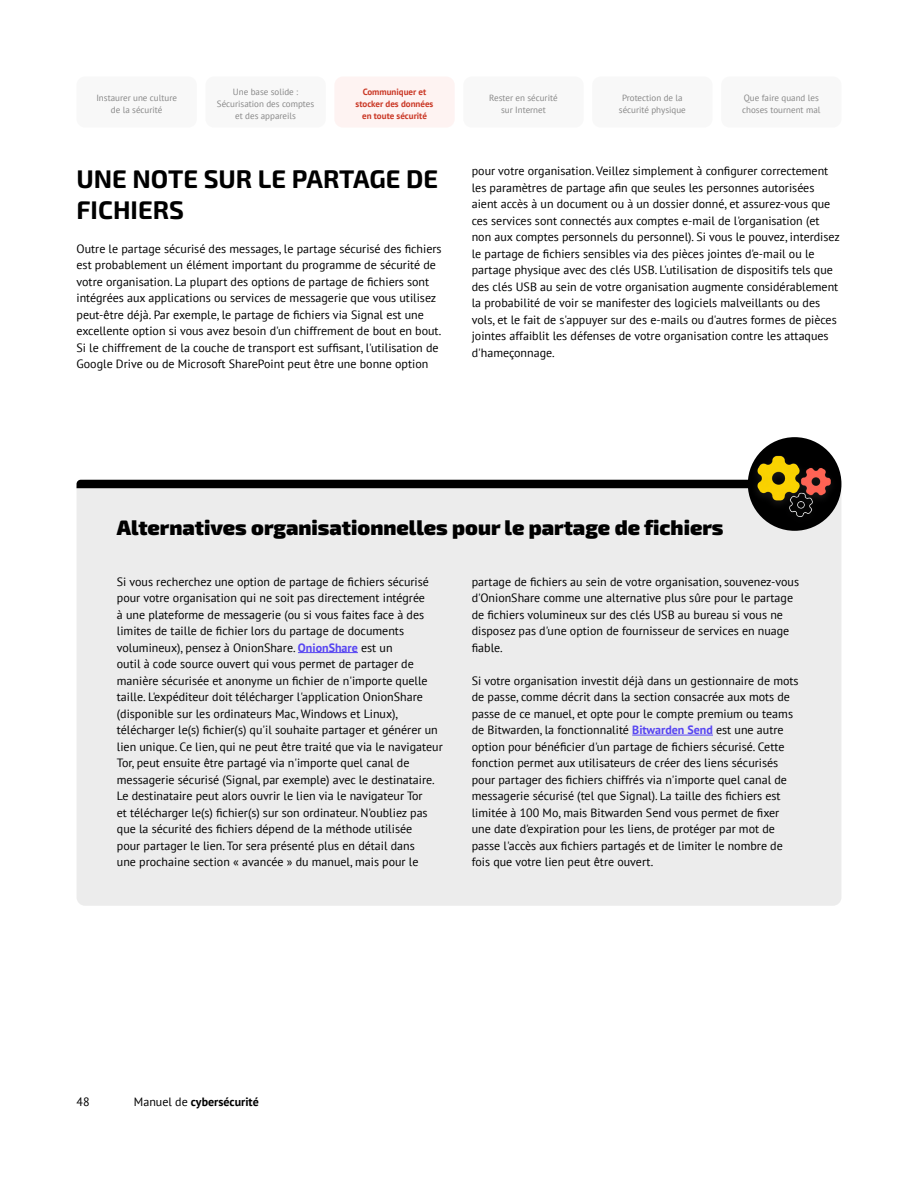
<style>
.page{position:relative;width:918px;height:1188px;background:#fff}
.page>*{position:absolute;margin:0;border:0;box-sizing:border-box;transform-origin:0 0}
.t1{font:700 25.5px/30.6px "Exo 2";color:#000}
.t2{font:900 21px "Exo 2";color:#000}
.t3{font:12px/16.5px "PT Sans";color:#000}
.t4{font:700 12px "PT Sans";color:#000}
.t5{font:9px/12px "PT Sans";color:#878787;text-align:center}
.t6{font:700 9px/12px "PT Sans";color:#ca3826;text-align:center}
.s1{font-weight:700;color:#5745f2}
.s2{font-weight:400}
</style>
<div class="page">
<div style="left:77px;top:480px;width:764px;height:426px;background:#ececec;border-radius:9px"></div>
<hr style="left:298px;top:652px;width:60px;height:1px;background:#5745f2">
<hr style="left:632px;top:735px;width:81px;height:1px;background:#5745f2">
<div style="left:77px;top:77px;width:120px;height:51px;background:#f8f8f8;border-radius:9px"></div>
<div style="left:205px;top:77px;width:121px;height:51px;background:#f8f8f8;border-radius:9px"></div>
<div style="left:334px;top:77px;width:121px;height:51px;background:#fef3f2;border-radius:9px"></div>
<div style="left:463px;top:77px;width:121px;height:51px;background:#f8f8f8;border-radius:9px"></div>
<div style="left:592px;top:77px;width:121px;height:51px;background:#f8f8f8;border-radius:9px"></div>
<div style="left:721px;top:77px;width:120px;height:51px;background:#f8f8f8;border-radius:9px"></div>
<div style="left:77px;top:480px;width:671px;height:8px;background:#000"></div>
<div style="left:748px;top:437px;width:93px;height:94px;background:#000;border-radius:50%"></div>
<img style="left:748px;top:449px;width:93px;height:82px">
<p class="t5" style="left:96px;top:91px;width:82px">Instaurer une culture de la sécurité</p>
<p class="t5" style="left:217px;top:85px;width:99px">Une base solide :<br>Sécurisation des comptes et des appareils</p>
<p class="t6" style="left:356px;top:85px;width:79px">Communiquer et stocker des données en toute sécurité</p>
<p class="t5" style="left:489px;top:91px;width:70px">Rester en sécurité sur Internet</p>
<p class="t5" style="left:619px;top:91px;width:69px">Protection de la sécurité physique</p>
<p class="t5" style="left:742px;top:91px;width:80px;text-align:left">Que faire quand les choses tournent mal</p>
<h1 class="t1" style="left:77px;top:165px;width:363px">UNE NOTE SUR LE PARTAGE DE<br>FICHIERS</h1>
<p class="t3" style="left:77px;top:240px;width:367px">Outre le partage sécurisé des messages, le partage sécurisé des fichiers est probablement un élément important du programme de sécurité de votre organisation. La plupart des options de partage de fichiers sont intégrées aux applications ou services de messagerie que vous utilisez peut-être déjà. Par exemple, le partage de fichiers via Signal est une excellente option si vous avez besoin d'un chiffrement de bout en bout.<br>Si le chiffrement de la couche de transport est suffisant, l'utilisation de Google Drive ou de Microsoft SharePoint peut être une bonne option</p>
<p class="t3" style="left:472px;top:162px;width:370px">pour votre organisation. Veillez simplement à configurer correctement les paramètres de partage afin que seules les personnes autorisées aient accès à un document ou à un dossier donné, et assurez-vous que ces services sont connectés aux comptes e-mail de l'organisation (et non aux comptes personnels du personnel). Si vous le pouvez, interdisez le partage de fichiers sensibles via des pièces jointes d'e-mail ou le partage physique avec des clés USB. L'utilisation de dispositifs tels que des clés USB au sein de votre organisation augmente considérablement la probabilité de voir se manifester des logiciels malveillants ou des vols, et le fait de s'appuyer sur des e-mails ou d'autres formes de pièces jointes affaiblit les défenses de votre organisation contre les attaques d'hameçonnage.</p>
<h2 class="t2" style="left:117px;top:515px;width:608px">Alternatives organisationnelles pour le partage de fichiers</h2>
<p class="t3" style="left:472px;top:573px;width:329px">partage de fichiers au sein de votre organisation, souvenez-vous d'OnionShare comme une alternative plus sûre pour le partage de fichiers volumineux sur des clés USB au bureau si vous ne disposez pas d'une option de fournisseur de services en nuage fiable.</p>
<p class="t3" style="left:472px;top:672px;width:328px">Si votre organisation investit déjà dans un gestionnaire de mots de passe, comme décrit dans la section consacrée aux mots de passe de ce manuel, et opte pour le compte premium ou teams de Bitwarden, la fonctionnalité <span class="s1">Bitwarden Send</span> est une autre option pour bénéficier d'un partage de fichiers sécurisé. Cette fonction permet aux utilisateurs de créer des liens sécurisés pour partager des fichiers chiffrés via n'importe quel canal de messagerie sécurisé (tel que Signal). La taille des fichiers est limitée à 100 Mo, mais Bitwarden Send vous permet de fixer une date d'expiration pour les liens, de protéger par mot de passe l'accès aux fichiers partagés et de limiter le nombre de fois que votre lien peut être ouvert.</p>
<p class="t3" style="left:117px;top:573px;width:327px">Si vous recherchez une option de partage de fichiers sécurisé pour votre organisation qui ne soit pas directement intégrée<br>à une plateforme de messagerie (ou si vous faites face à des limites de taille de fichier lors du partage de documents volumineux), pensez à OnionShare. <span class="s1">OnionShare</span> est un<br>outil à code source ouvert qui vous permet de partager de manière sécurisée et anonyme un fichier de n'importe quelle taille. L'expéditeur doit télécharger l'application OnionShare (disponible sur les ordinateurs Mac, Windows et Linux), télécharger le(s) fichier(s) qu'il souhaite partager et générer un lien unique. Ce lien, qui ne peut être traité que via le navigateur Tor, peut ensuite être partagé via n'importe quel canal de messagerie sécurisé (Signal, par exemple) avec le destinataire.<br>Le destinataire peut alors ouvrir le lien via le navigateur Tor<br>et télécharger le(s) fichier(s) sur son ordinateur. N'oubliez pas que la sécurité des fichiers dépend de la méthode utilisée<br>pour partager le lien. Tor sera présenté plus en détail dans<br>une prochaine section « avancée » du manuel, mais pour le</p>
<p class="t3" style="left:77px;top:1093px;width:15px">48</p>
<p class="t4" style="left:134px;top:1094px;width:126px"><span class="s2">Manuel de</span> cybersécurité</p>
</div>
